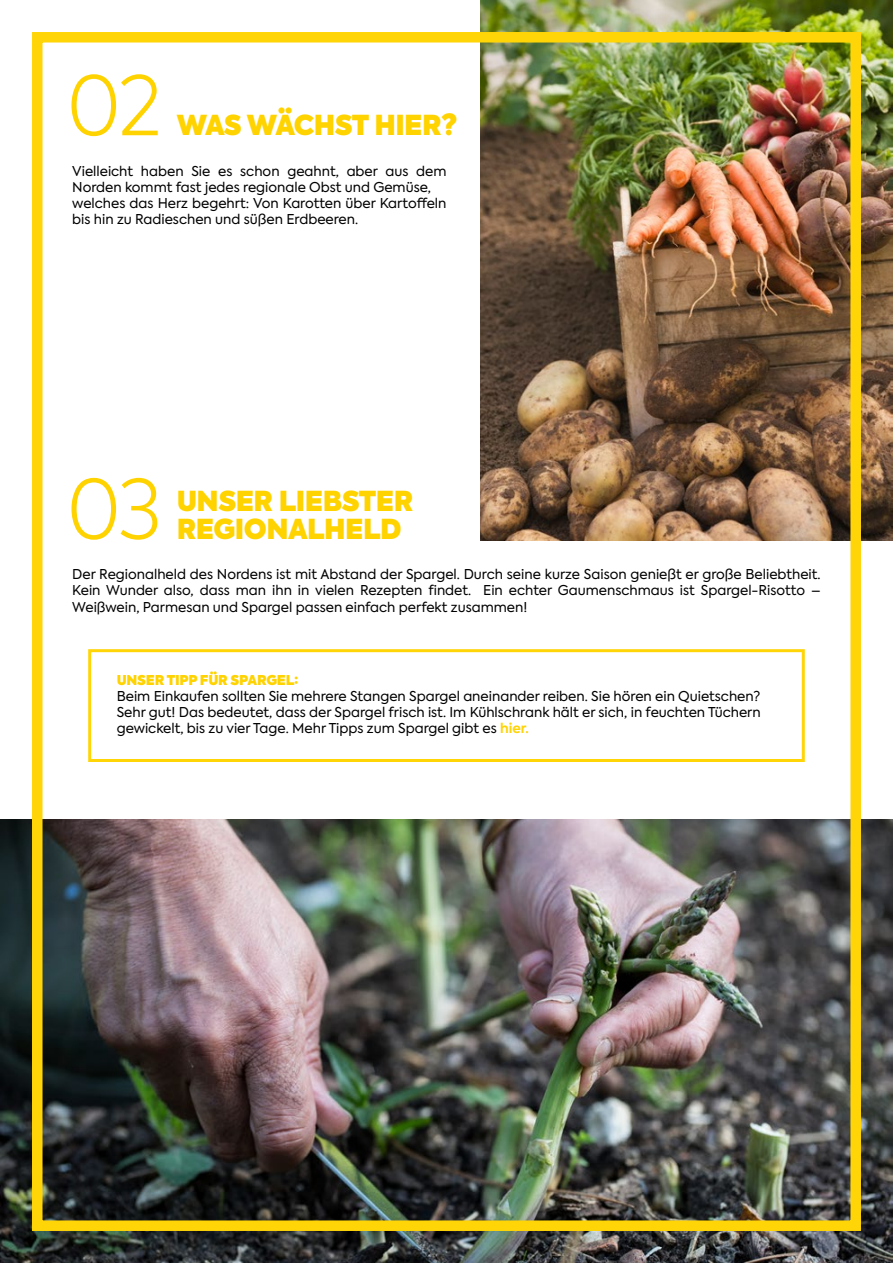
<style>
.page{position:relative;width:893px;height:1263px;background:#fff}
.page>*{position:absolute;margin:0;border:0;box-sizing:border-box;transform-origin:0 0}
.t1{font:300 81px "Axiforma";color:#ffd300}
.t2{font:800 27.45px/27.9px "Axiforma";letter-spacing:-.02em;color:#ffd300}
.t3{font:13.5px/16.2px "Axiforma";color:#000;text-align:justify}
.t4{font:800 13.5px "Axiforma";letter-spacing:-.02em;color:#ffd300}
.s1{font-weight:700;color:#ffd407}
</style>
<div class="page">
<img style="left:0;top:819px;width:893px;height:444px">
<img style="left:480px;top:0;width:413px;height:540px">
<img style="left:27px;top:27px;width:839px;height:1209px">
<h1 class="t1" style="left:67px;top:54px;width:96px">02</h1>
<h2 class="t2" style="left:177px;top:112px;width:282px">WAS WÄCHST HIER?</h2>
<p class="t3" style="left:72px;top:163px;width:376px;text-align:left">Vielleicht haben Sie es schon geahnt, aber aus dem Norden kommt fast jedes regionale Obst und Gemüse, welches das Herz begehrt: Von Karotten über Kartoffeln bis hin zu Radieschen und süßen Erdbeeren.</p>
<h1 class="t1" style="left:67px;top:457px;width:97px">03</h1>
<h2 class="t2" style="left:177px;top:487px;width:238px">UNSER LIEBSTER<br>REGIONALHELD</h2>
<p class="t3" style="left:72px;top:566px;width:750px">Der Regionalheld des Nordens ist mit Abstand der Spargel. Durch seine kurze Saison genießt er große Beliebtheit.<br>Kein Wunder also, dass man ihn in vielen Rezepten findet. Ein echter Gaumenschmaus ist Spargel-Risotto – Weißwein, Parmesan und Spargel passen einfach perfekt zusammen!</p>
<p class="t4" style="left:117px;top:670px;width:183px">UNSER TIPP FÜR SPARGEL:</p>
<p class="t3" style="left:117px;top:688px;width:645px">Beim Einkaufen sollten Sie mehrere Stangen Spargel aneinander reiben. Sie hören ein Quietschen?<br>Sehr gut! Das bedeutet, dass der Spargel frisch ist. Im Kühlschrank hält er sich, in feuchten Tüchern gewickelt, bis zu vier Tage. Mehr Tipps zum Spargel gibt es <span class="s1">hier.</span></p>
</div>
